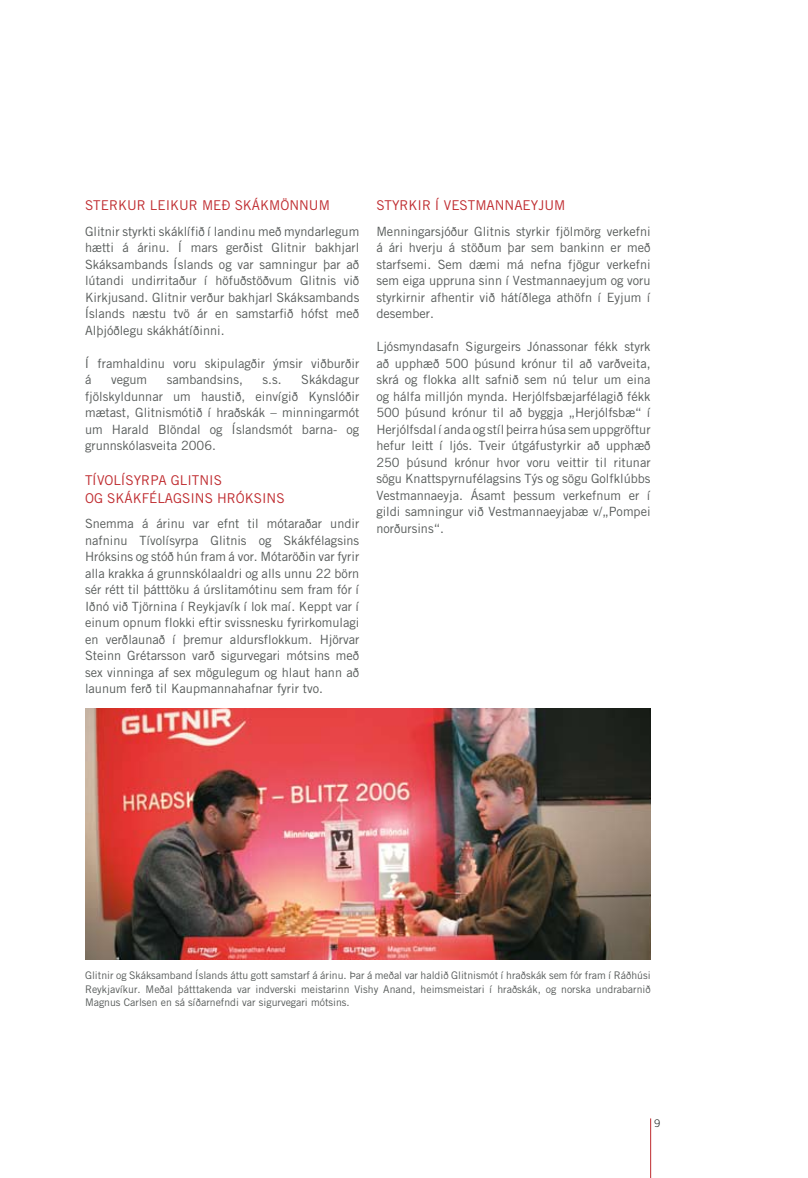
<style>
.page{position:relative;width:808px;height:1178px;background:#fff}
.page>*{position:absolute;margin:0;border:0;box-sizing:border-box;transform-origin:0 0}
.t1{font:13.5px "Trade Gothic";color:#bf2a2e}
.t2{font:12.75px/16.5px "Trade Gothic";color:#565a59;text-align:justify}
.t3{font:10.5px/13.5px "Trade Gothic";color:#565a59;text-align:justify}
</style>
<div class="page">
<hr style="left:650px;top:1118px;width:1px;height:60px;background:#bf2a2e">
<img style="left:85px;top:709px;width:566px;height:251px">
<p class="t1" style="left:85px;top:197px;width:18px">Sterkur</p>
<p class="t1" style="left:150px;top:197px;width:30px">leikur</p>
<p class="t1" style="left:202px;top:197px;width:43px">me ð skákm</p>
<p class="t1" style="left:280px;top:197px;width:39px">önnum</p>
<p class="t2" style="left:85px;top:223px;width:276px">Glitnir styrkti skáklífið í landinu með myndarlegum hætti á árinu. Í mars gerðist Glitnir bakhjarl Skáksambands Íslands og var samningur þar að lútandi undirritaður í höfuðstöðvum Glitnis við Kirkjusand. Glitnir verður bakhjarl Skáksambands Íslands næstu tvö ár en samstarfið hófst með Alþjóðlegu skákhátíðinni.</p>
<p class="t2" style="left:85px;top:355px;width:276px">Í framhaldinu voru skipulagðir ýmsir viðburðir á</p>
<p class="t2" style="left:85px;top:371px;width:276px;text-indent:216px">Skákdagur fjölskyldunnar um haustið, einvígið Kynslóðir mætast, Glitnismótið í hraðskák – minningarmót um Harald Blöndal og Íslandsmót barna- og grunnskólasveita 2006.</p>
<p class="t1" style="left:85px;top:472px;width:45px">Tívo lísyrpa</p>
<p class="t1" style="left:171px;top:472px;width:50px">Glitnis</p>
<p class="t1" style="left:85px;top:490px;width:40px">og Skákfé</p>
<p class="t1" style="left:157px;top:490px;width:17px">lags</p>
<p class="t1" style="left:190px;top:490px;width:93px">ins Hróksins</p>
<p class="t2" style="left:85px;top:515px;width:276px">Snemma á árinu var efnt til mótaraðar undir nafninu Tívolísyrpa Glitnis og Skákfélagsins Hróksins og stóð hún fram á vor. Mótaröðin var fyrir alla krakka á grunnskólaaldri og alls unnu 22 börn sér rétt til þátttöku á úrslitamótinu sem fram fór í I ðnó við Tjörnina í Reykjavík í lok maí. Keppt var í einum opnum flokki eftir svissnesku fyrirkomulagi en verðlaunað í þremur aldursflokkum. Hjörvar Steinn Grétarsson varð sigurvegari mótsins með sex vinninga af sex mögulegum og hlaut hann að launum ferð til Kaupmannahafnar fyrir tvo.</p>
<p class="t2" style="left:111px;top:371px;width:38px">vegum</p>
<p class="t2" style="left:167px;top:371px;width:78px">sambandsins,</p>
<p class="t2" style="left:263px;top:371px;width:21px">s.s.</p>
<p class="t1" style="left:376px;top:197px;width:18px">Styrk</p>
<p class="t1" style="left:418px;top:197px;width:44px">ir í Vestma</p>
<p class="t1" style="left:495px;top:197px;width:60px">nnaeyjum</p>
<p class="t2" style="left:376px;top:223px;width:276px">Menningarsjóður Glitnis styrkir fjölmörg verkefni á ári hverju á stöðum þar sem bankinn er með starfsemi. Sem dæmi má nefna fjögur verkefni sem eiga uppruna sinn í Vestmannaeyjum og voru styrkirnir afhentir við hátíðlega athöfn í Eyjum í desember.</p>
<p class="t2" style="left:376px;top:338px;width:276px">Ljósmyndasafn Sigurgeirs Jónassonar fékk styrk að upphæð 500 þúsund krónur til að varðveita, skrá og flokka allt safnið sem nú telur um eina og hálfa milljón mynda. Herjólfsbæjarfélagið fékk 500 þúsund krónur til að byggja „Herjólfsbæ“ í Herjólfsdal í anda og stíl þeirra húsa sem uppgröftur hefur leitt í ljós. Tveir útgáfustyrkir að upphæð 250 þúsund krónur hvor voru veittir til ritunar sögu Knattspyrnufélagsins Týs og sögu Golfklúbbs Vestmannaeyja. Ásamt þessum verkefnum er í gildi samningur við Vestmannaeyjabæ v/„Pompei norðursins“.</p>
<p class="t3" style="left:85px;top:968px;width:567px">Glitnir og Skáksamband Íslands áttu gott samstarf á árinu. Þar á meðal var haldið Glitnismót í hraðskák sem fór fram í Ráðhúsi Reykjavíkur. Meðal þátttakenda var indverski meistarinn Vishy Anand, heimsmeistari í hraðskák, og norska undrabarnið Magnus Carlsen en sá síðarnefndi var sigurvegari mótsins.</p>
</div>
